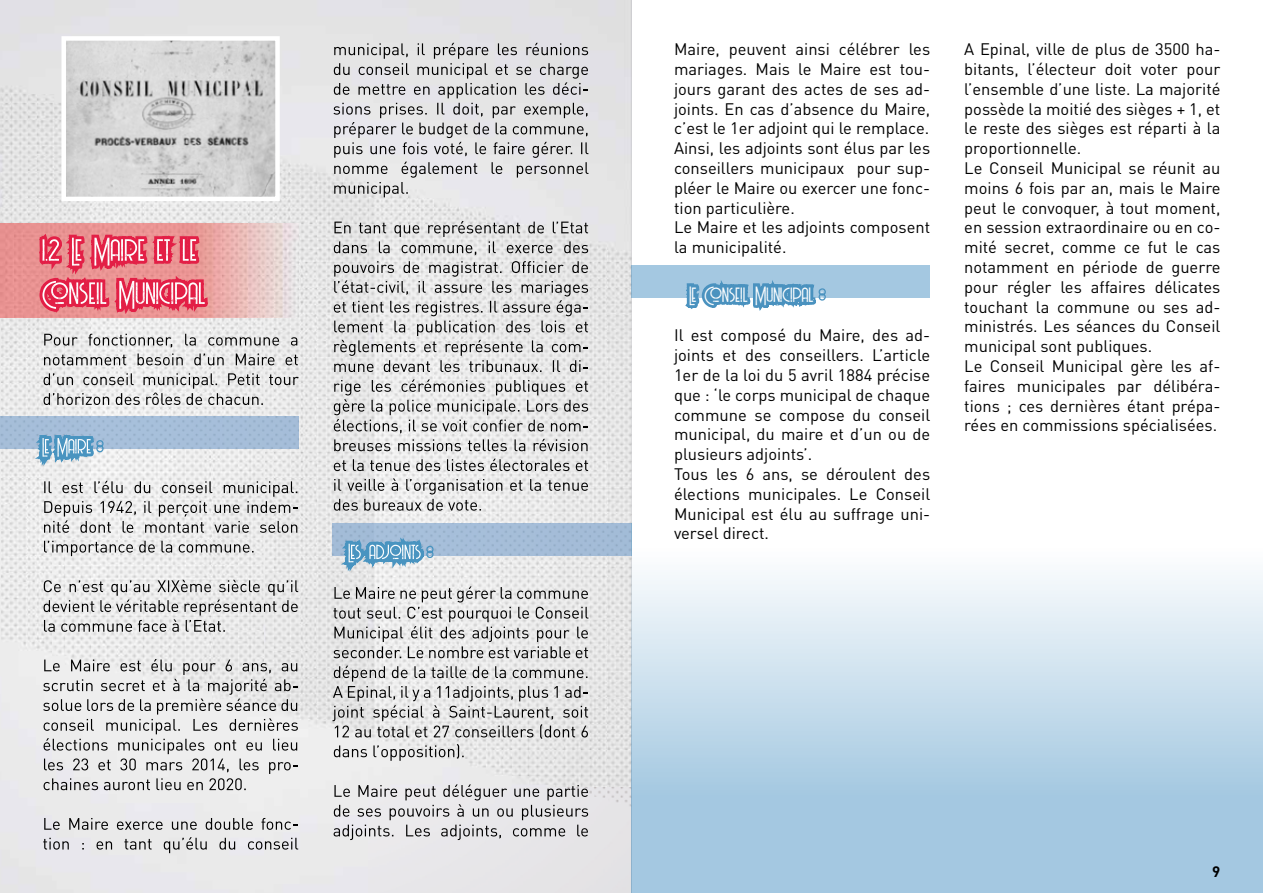
<style>
.page{position:relative;width:1263px;height:893px;background:#fff}
.page>*{position:absolute;margin:0;border:0;box-sizing:border-box;transform-origin:0 0}
.t1{font:24px "Billionaire Medium Grunge";letter-spacing:.015em;color:#fff}
.t2{font:16.5px/19.8px "DINOT";color:#000}
.t3{font:700 15px "DINOT";color:#000}
</style>
<div class="page">
<img style="left:0;top:0;width:631px;height:262px">
<img style="left:369px;top:262px;width:262px;height:261px">
<img style="left:263px;top:262px;width:106px;height:631px">
<img style="left:0;top:317px;width:52px;height:576px">
<img style="left:52px;top:365px;width:211px;height:528px">
<img style="left:368px;top:555px;width:263px;height:338px">
<img style="left:0;top:416px;width:25px;height:33px">
<img style="left:588px;top:523px;width:43px;height:32px">
<div style="left:0;top:224px;width:299px;height:93px;background:#e89291"></div>
<svg style="left:35px;top:203px;width:263px;height:162px;background:#e3aeb3"></svg>
<svg style="left:25px;top:373px;width:274px;height:160px"></svg>
<svg style="left:44px;top:541px;width:210px;height:15px"></svg>
<svg style="left:44px;top:580px;width:254px;height:52px"></svg>
<svg style="left:43px;top:659px;width:255px;height:131px;background:#cfcfcf"></svg>
<svg style="left:44px;top:818px;width:253px;height:12px;background:#bbbbbc"></svg>
<svg style="left:43px;top:837px;width:255px;height:16px;background:#cbcbcd"></svg>
<svg style="left:333px;top:43px;width:255px;height:154px;background:#cacacc"></svg>
<svg style="left:334px;top:221px;width:254px;height:151px;background:#c9c9c9"></svg>
<svg style="left:334px;top:379px;width:254px;height:72px"></svg>
<svg style="left:334px;top:459px;width:254px;height:12px"></svg>
<svg style="left:325px;top:478px;width:263px;height:180px"></svg>
<svg style="left:332px;top:666px;width:256px;height:95px;background:#cbcbcb"></svg>
<svg style="left:334px;top:784px;width:254px;height:56px;background:#cbcacc"></svg>
<img style="left:66px;top:41px;width:209px;height:155px">
<div style="left:61px;top:36px;width:219px;height:165px;border:4px solid #fff"></div>
<img style="left:631px;top:0;width:1px;height:523px">
<div style="left:631px;top:265px;width:299px;height:33px;background:#a4c8e1"></div>
<hr style="left:631px;top:523px;width:1px;height:32px;background:#4992c3">
<svg style="left:685px;top:280px;width:141px;height:31px"></svg>
<svg style="left:631px;top:547px;width:632px;height:346px;background:#c4dbeb"></svg>
<p class="t2" style="left:674px;top:39px;width:258px">Maire, peuvent ainsi célébrer les mariages. Mais le Maire est tou&shy;jours garant des actes de ses ad&shy;joints. En cas d’absence du Maire, c’est le 1er adjoint qui le remplace.<br>Ainsi, les adjoints sont élus par les conseillers municipaux pour sup&shy;pléer le Maire ou exercer une fonc&shy;tion particulière.<br>Le Maire et les adjoints composent la municipalité.</p>
<h1 class="t1" style="left:690px;top:282px;width:135px">Le Conseil Municipal :</h1>
<p class="t2" style="left:674px;top:325px;width:258px">Il est composé du Maire, des ad&shy;joints et des conseillers. L’article<br>1er de la loi du 5 avril 1884 précise que : ‘le corps municipal de chaque commune se compose du conseil municipal, du maire et d’un ou de plusieurs adjoints’.<br>Tous les 6 ans, se déroulent des élections municipales. Le Conseil<br>Municipal est élu au suffrage uni&shy;versel direct.</p>
<p class="t2" style="left:964px;top:39px;width:258px">A Epinal, ville de plus de 3500 ha&shy;bitants, l’électeur doit voter pour l’ensemble d’une liste. La majorité possède la moitié des sièges + 1, et le reste des sièges est réparti à la proportionnelle.<br>Le Conseil Municipal se réunit au moins 6 fois par an, mais le Maire peut le convoquer, à tout moment, en session extraordinaire ou en co&shy;mité secret, comme ce fut le cas notamment en période de guerre pour régler les affaires délicates touchant la commune ou ses ad&shy;ministrés. Les séances du Conseil municipal sont publiques.<br>Le Conseil Municipal gère les af&shy;faires municipales par délibéra&shy;tions ; ces dernières étant prépa&shy;rées en commissions spécialisées.</p>
<p class="t3" style="left:1212px;top:861px;width:10px">9</p>
</div>
